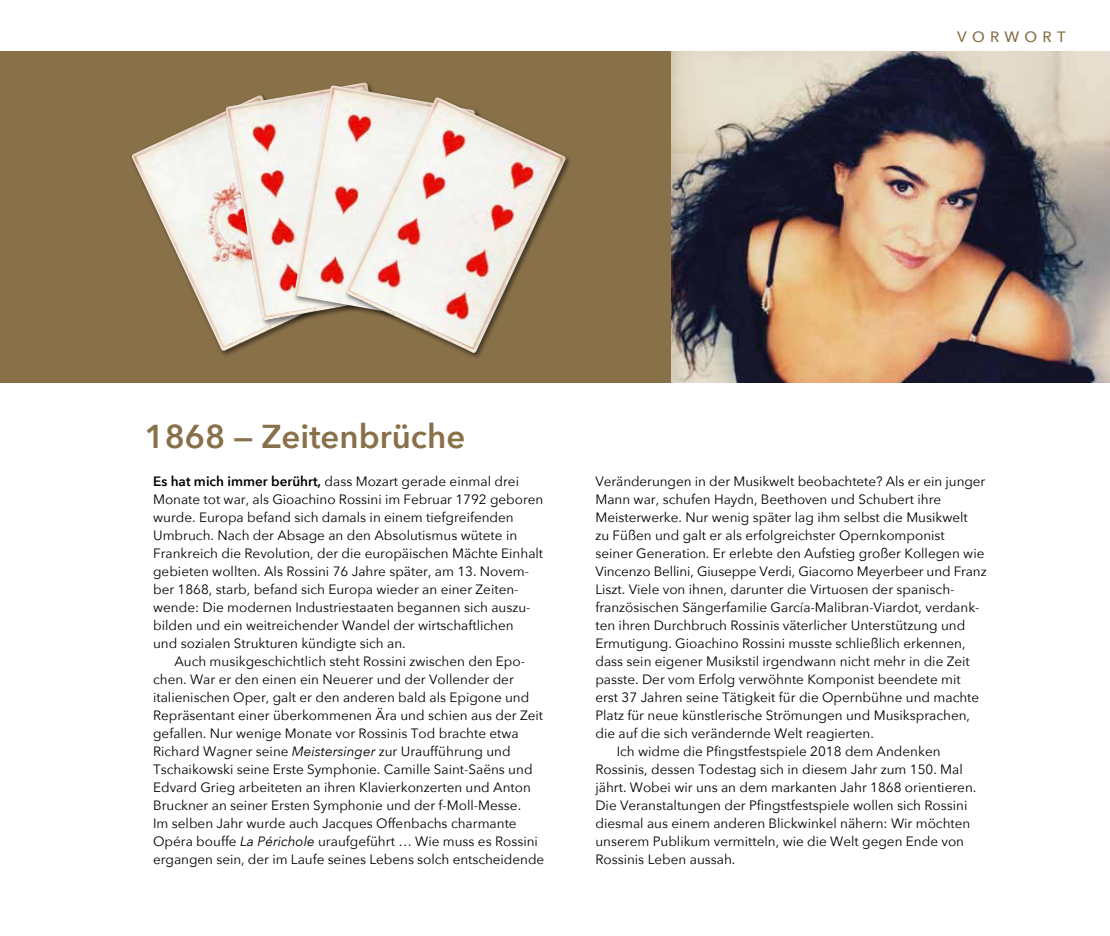
<style>
.page{position:relative;width:1110px;height:936px;background:#fff}
.page>*{position:absolute;margin:0;border:0;box-sizing:border-box;transform-origin:0 0}
.t1{font:600 33px "Avenir Next";color:#887049}
.t2{font:500 15px "Avenir Next";letter-spacing:.35em;color:#887049}
.t3{font:13.5px/18px "Avenir Next";color:#000}
.s1{font-weight:600}
.s2{font-style:italic}
</style>
<div class="page">
<div style="left:0;top:51px;width:1110px;height:332px;background:#887049"></div>
<img style="left:672px;top:51px;width:438px;height:332px">
<img style="left:132px;top:112px;width:156px;height:239px">
<div style="left:224px;top:81px;width:187px;height:246px;background:#000;opacity:.5"></div>
<img style="left:225px;top:83px;width:67px;height:237px">
<div style="left:292px;top:83px;width:190px;height:244px;background:#000;opacity:.5"></div>
<img style="left:294px;top:85px;width:181px;height:236px">
<div style="left:344px;top:95px;width:229px;height:264px;background:#887049"></div>
<img style="left:345px;top:97px;width:221px;height:257px">
<p class="t2" style="left:957px;top:23px;width:110px">VORWORT</p>
<h1 class="t1" style="left:145px;top:408px;width:322px">1868 — Zeitenbrüche</h1>
<p class="t3" style="left:153px;top:472px;width:392px"><span class="s1">Es hat mich immer berührt,</span> dass Mozart gerade einmal drei Monate tot war, als Gioachino Rossini im Februar 1792 geboren wurde. Europa befand sich damals in einem tiefgreifenden Umbruch. Nach der Absage an den Absolutismus wütete in Frankreich die Revolution, der die europäischen Mächte Einhalt gebieten wollten. Als Rossini 76 Jahre später, am 13. Novem&shy;ber 1868, starb, befand sich Europa wieder an einer Zeiten&shy;wende: Die modernen Industriestaaten begannen sich auszu&shy;bilden und ein weitreichender Wandel der wirtschaftlichen<br>und sozialen Strukturen kündigte sich an.</p>
<p class="t3" style="left:153px;top:652px;width:393px;text-indent:21px">Auch musikgeschichtlich steht Rossini zwischen den Epo&shy;chen. War er den einen ein Neuerer und der Vollender der italienischen Oper, galt er den anderen bald als Epigone und Repräsentant einer überkommenen Ära und schien aus der Zeit gefallen. Nur wenige Monate vor Rossinis Tod brachte etwa Richard Wagner seine <span class="s2">Meistersinger</span> zur Uraufführung und Tschaikowski seine Erste Symphonie. Camille Saint-Saëns und Edvard Grieg arbeiteten an ihren Klavierkonzerten und Anton Bruckner an seiner Ersten Symphonie und der f-Moll-Messe.<br>Im selben Jahr wurde auch Jacques Offenbachs charmante Opéra bouffe <span class="s2">La Périchole</span> uraufgeführt … Wie muss es Rossini ergangen sein, der im Laufe seines Lebens solch entscheidende</p>
<p class="t3" style="left:595px;top:472px;width:391px">Veränderungen in der Musikwelt beobachtete? Als er ein junger</p>
<p class="t3" style="left:595px;top:490px;width:347px">Mann war, schufen Haydn, Beethoven und Schubert ihre</p>
<p class="t3" style="left:595px;top:508px;width:374px">Meisterwerke. Nur wenig später lag ihm selbst die Musikwelt</p>
<p class="t3" style="left:595px;top:526px;width:351px">zu Füßen und galt er als erfolgreichster Opernkomponist</p>
<p class="t3" style="left:595px;top:544px;width:390px">seiner Generation. Er erlebte den Aufstieg großer Kollegen wie</p>
<p class="t3" style="left:595px;top:562px;width:393px">Vincenzo Bellini, Giuseppe Verdi, Giacomo Meyerbeer und Franz</p>
<p class="t3" style="left:595px;top:580px;width:359px">Liszt. Viele von ihnen, darunter die Virtuosen der spanisch-</p>
<p class="t3" style="left:595px;top:598px;width:386px">französischen Sängerfamilie García-Malibran-Viardot, verdank-</p>
<p class="t3" style="left:595px;top:616px;width:371px">ten ihren Durchbruch Rossinis väterlicher Unterstützung und</p>
<p class="t3" style="left:595px;top:634px;width:372px">Ermutigung. Gioachino Rossini musste schließlich erkennen,</p>
<p class="t3" style="left:595px;top:652px;width:376px">dass sein eigener Musikstil irgendwann nicht mehr in die Zeit</p>
<p class="t3" style="left:595px;top:670px;width:367px">passte. Der vom Erfolg verwöhnte Komponist beendete mit</p>
<p class="t3" style="left:595px;top:688px;width:385px">erst 37 Jahren seine Tätigkeit für die Opernbühne und machte</p>
<p class="t3" style="left:595px;top:706px;width:376px">Platz für neue künstlerische Strömungen und Musiksprachen,</p>
<p class="t3" style="left:595px;top:724px;width:280px">die auf die sich verändernde Welt reagierten.</p>
<p class="t3" style="left:617px;top:742px;width:325px">Ich widme die Pfingstfestspiele 2018 dem Andenken</p>
<p class="t3" style="left:595px;top:760px;width:369px">Rossinis, dessen Todestag sich in diesem Jahr zum 150. Mal</p>
<p class="t3" style="left:595px;top:778px;width:382px">jährt. Wobei wir uns an dem markanten Jahr 1868 orientieren.</p>
<p class="t3" style="left:595px;top:796px;width:373px">Die Veranstaltungen der Pfingstfestspiele wollen sich Rossini</p>
<p class="t3" style="left:595px;top:814px;width:376px">diesmal aus einem anderen Blickwinkel nähern: Wir möchten</p>
<p class="t3" style="left:595px;top:832px;width:370px">unserem Publikum vermitteln, wie die Welt gegen Ende von</p>
<p class="t3" style="left:595px;top:850px;width:142px">Rossinis Leben aussah.</p>
</div>
